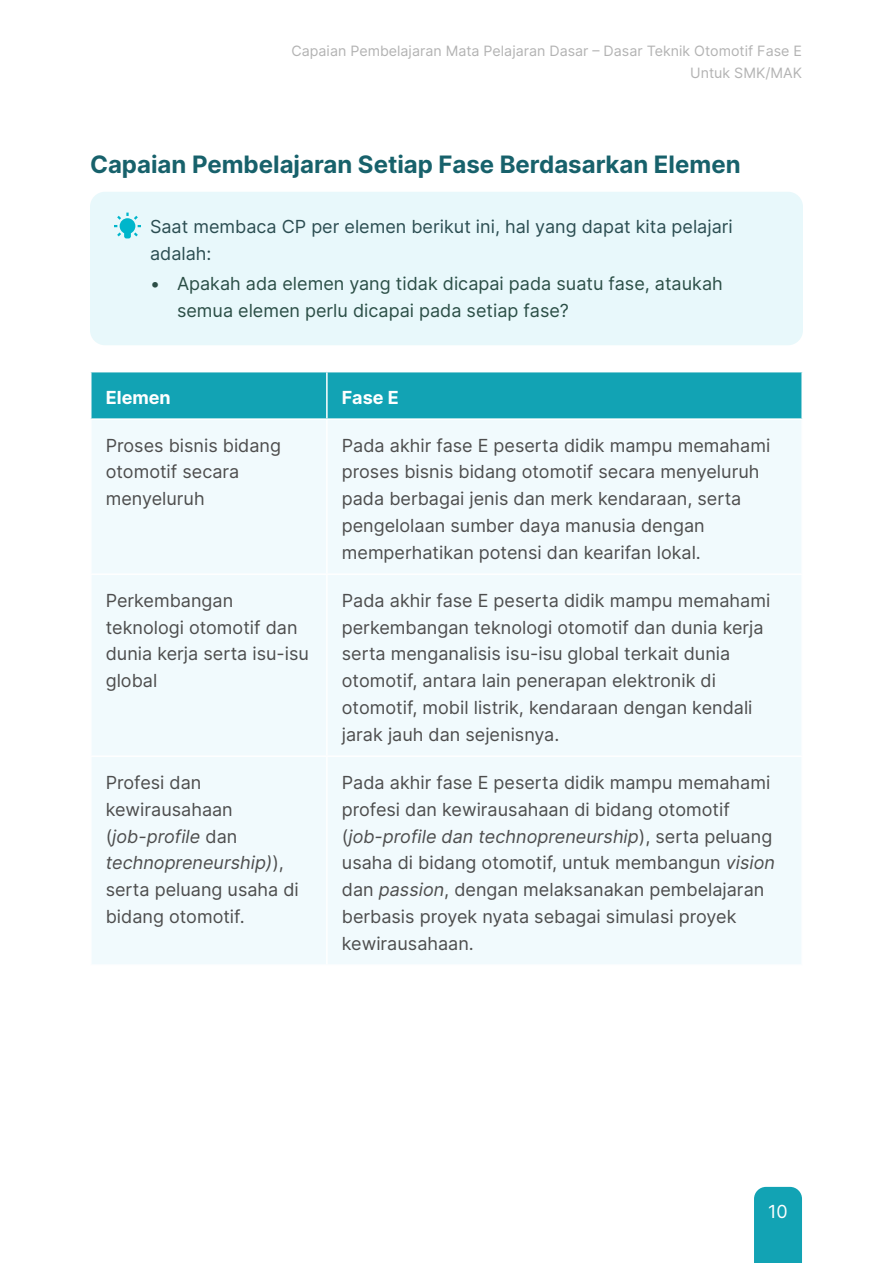
<style>
.page{position:relative;width:893px;height:1263px;background:#fff}
.page>*{position:absolute;margin:0;border:0;box-sizing:border-box;transform-origin:0 0}
.Heading_1{font:700 24px "Inter";color:#17616b}
.t1{font:18px/26.8px "Inter";color:#4d4d4d}
.t2{font:18px/26.8px "Inter";color:#2b4e46}
.Teal{font:18px/26.8px "Inter";color:#2b4d51}
.Judul{font:700 18px "Inter";color:#fff}
.t3{font:18px "Inter";color:#fff}
.t4{font:14.25px/22.2px "Inter";color:#b3b3b3;text-align:right}
.s1{font-style:italic}
</style>
<div class="page">
<div style="left:754px;top:1187px;width:48px;height:76px;background:#12a3b4"></div>
<div style="left:90px;top:192px;width:713px;height:96px;background:#e8f8fb;border-radius:15px"></div>
<div style="left:90px;top:249px;width:713px;height:96px;background:#e8f8fb;border-radius:15px"></div>
<div style="left:92px;top:372px;width:709px;height:46px;background:#12a3b4"></div>
<div style="left:92px;top:420px;width:709px;height:544px;background:#f1fafd"></div>
<hr style="left:326px;top:372px;width:2px;height:46px;background:#fff">
<hr style="left:326px;top:420px;width:2px;height:153px;background:#fff">
<hr style="left:90px;top:573px;width:237px;height:2px;background:#fff">
<hr style="left:327px;top:573px;width:476px;height:2px;background:#fff">
<hr style="left:326px;top:575px;width:2px;height:180px;background:#fff">
<hr style="left:90px;top:755px;width:237px;height:2px;background:#fff">
<hr style="left:327px;top:755px;width:476px;height:2px;background:#fff">
<hr style="left:326px;top:757px;width:2px;height:207px;background:#fff">
<svg style="left:114px;top:213px;width:27px;height:25px"></svg>
<p class="t4" style="left:292px;top:39px;width:512px">Capaian Pembelajaran Mata Pelajaran Dasar – Dasar Teknik Otomotif Fase E<br>Untuk SMK/MAK</p>
<p class="Heading_1" style="left:90px;top:147px;width:652px">Capaian Pembelajaran Setiap Fase Berdasarkan Elemen</p>
<p class="Teal" style="left:150px;top:213px;width:584px">Saat membaca CP per elemen berikut ini, hal yang dapat kita pelajari adalah:</p>
<p class="t2" style="left:177px;top:270px;width:547px;text-indent:-27px">• Apakah ada elemen yang tidak dicapai pada suatu fase, ataukah semua elemen perlu dicapai pada setiap fase?</p>
<p class="Judul" style="left:106px;top:384px;width:67px">Elemen</p>
<p class="Judul" style="left:342px;top:384px;width:58px">Fase E</p>
<p class="t1" style="left:106px;top:431px;width:177px">Proses bisnis bidang otomotif secara menyeluruh</p>
<p class="t1" style="left:342px;top:431px;width:430px">Pada akhir fase E peserta didik mampu memahami proses bisnis bidang otomotif secara menyeluruh pada berbagai jenis dan merk kendaraan, serta pengelolaan sumber daya manusia dengan memperhatikan potensi dan kearifan lokal.</p>
<p class="t1" style="left:106px;top:586px;width:205px">Perkembangan teknologi otomotif dan dunia kerja serta isu-isu global</p>
<p class="t1" style="left:342px;top:586px;width:430px">Pada akhir fase E peserta didik mampu memahami perkembangan teknologi otomotif dan dunia kerja serta menganalisis isu-isu global terkait dunia otomotif, antara lain penerapan elektronik di otomotif, mobil listrik, kendaraan dengan kendali jarak jauh dan sejenisnya.</p>
<p class="t1" style="left:106px;top:768px;width:195px">Profesi dan kewirausahaan (<span class="s1">job-profile</span> dan <span class="s1">technopreneurship)</span>), serta peluang usaha di bidang otomotif.</p>
<p class="t1" style="left:342px;top:768px;width:435px">Pada akhir fase E peserta didik mampu memahami profesi dan kewirausahaan di bidang otomotif (<span class="s1">job-profile dan technopreneurship</span>), serta peluang usaha di bidang otomotif, untuk membangun <span class="s1">vision </span>dan <span class="s1">passion</span>, dengan melaksanakan pembelajaran berbasis proyek nyata sebagai simulasi proyek kewirausahaan.</p>
<p class="t3" style="left:768px;top:1198px;width:21px">10</p>
</div>
